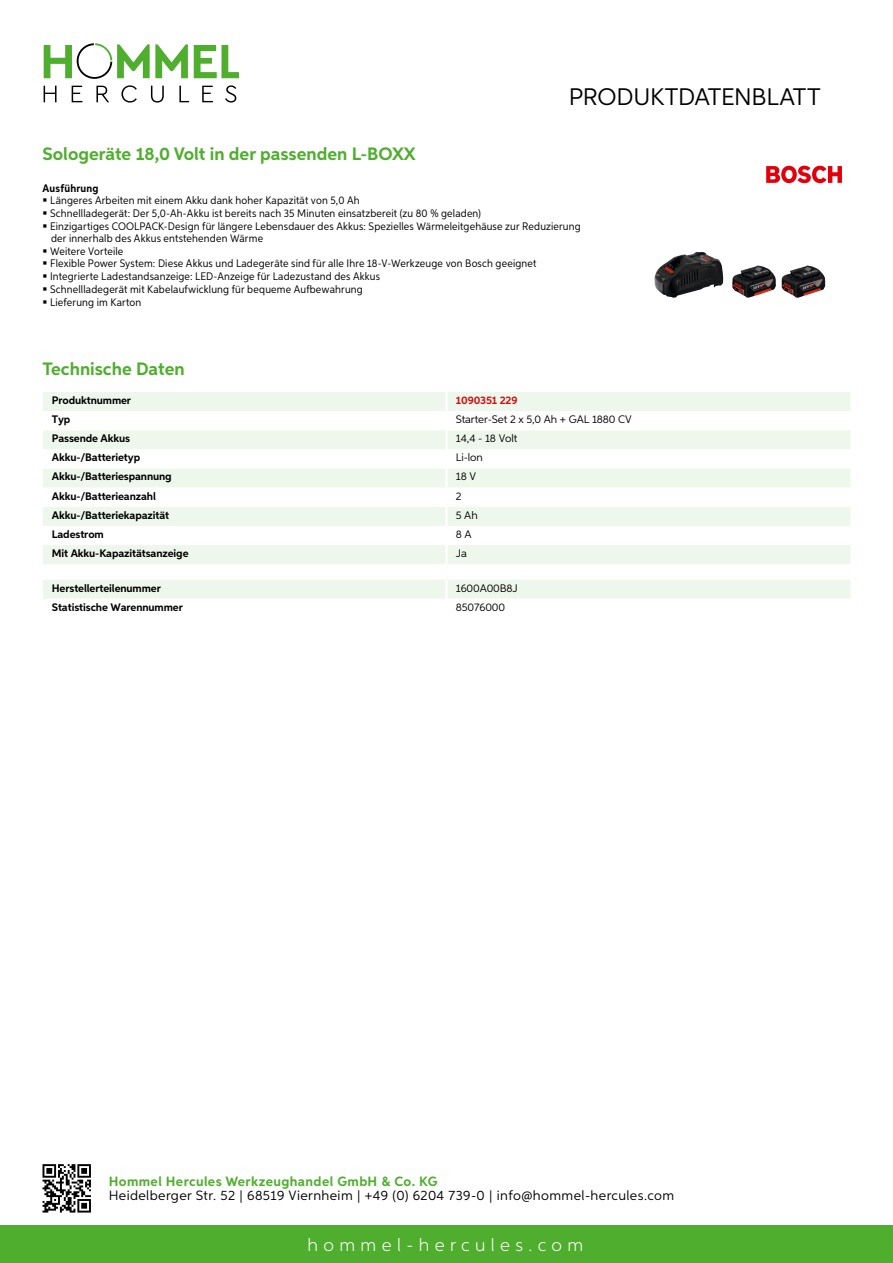
<style>
.page{position:relative;width:893px;height:1263px;background:#fff}
.page>*{position:absolute;margin:0;border:0;box-sizing:border-box;transform-origin:0 0}
.t1{font:24px "Aspira";letter-spacing:-.01em;color:#000}
.t2{font:700 18px "Aspira";color:#50ae2f}
.t3{font:300 18px "Aspira";letter-spacing:.3em;color:#fff}
.t4{font:13.5px "Aspira";letter-spacing:.03em;color:#000}
.t5{font:700 13.5px "Aspira";letter-spacing:.03em;color:#50ae2f}
.t6{font:10.95px/12.6px "Aspira Nar";letter-spacing:.015em;color:#000}
.t7{font:700 10.95px "Aspira";letter-spacing:-.01em;color:#000}
.t8{font:10.95px "Aspira";letter-spacing:-.01em;color:#000}
.t9{font:700 10.95px "Aspira";letter-spacing:-.01em;color:#cd1013}
.t10{font:700 10.95px "Aspira Nar";letter-spacing:.02em;color:#000}
</style>
<div class="page">
<div style="left:0;top:1226px;width:893px;height:37px;background:#50ae2f"></div>
<svg style="left:43px;top:1164px;width:48px;height:48px"></svg>
<svg style="left:194px;top:45px;width:45px;height:33px"></svg>
<svg style="left:44px;top:43px;width:144px;height:36px"></svg>
<svg style="left:44px;top:86px;width:13px;height:16px"></svg>
<svg style="left:72px;top:86px;width:10px;height:16px"></svg>
<svg style="left:96px;top:86px;width:13px;height:16px"></svg>
<svg style="left:121px;top:85px;width:16px;height:18px"></svg>
<svg style="left:151px;top:86px;width:13px;height:17px"></svg>
<svg style="left:179px;top:86px;width:10px;height:16px"></svg>
<svg style="left:202px;top:86px;width:11px;height:16px"></svg>
<svg style="left:225px;top:85px;width:11px;height:18px"></svg>
<div style="left:43px;top:392px;width:807px;height:172px;background:#eef7eb"></div>
<svg style="left:43px;top:411px;width:807px;height:134px"></svg>
<hr style="left:445px;top:392px;width:3px;height:19px;background:#fff">
<hr style="left:445px;top:411px;width:3px;height:19px;background:#fff">
<hr style="left:445px;top:430px;width:3px;height:19px;background:#fff">
<hr style="left:445px;top:449px;width:3px;height:19px;background:#fff">
<hr style="left:445px;top:468px;width:3px;height:20px;background:#fff">
<hr style="left:445px;top:488px;width:3px;height:19px;background:#fff">
<hr style="left:445px;top:507px;width:3px;height:19px;background:#fff">
<hr style="left:445px;top:526px;width:3px;height:19px;background:#fff">
<hr style="left:445px;top:545px;width:3px;height:19px;background:#fff">
<div style="left:43px;top:580px;width:807px;height:19px;background:#eef7eb"></div>
<img style="left:654px;top:252px;width:171px;height:46px">
<svg style="left:766px;top:166px;width:76px;height:17px"></svg>
<h1 class="t1" style="left:569px;top:82px;width:253px">Produktdatenblatt</h1>
<h2 class="t2" style="left:43px;top:142px;width:375px">Sologeräte 18,0 Volt in der passenden L-BOXX</h2>
<p class="t10" style="left:43px;top:181px;width:58px">Ausführung</p>
<p class="t6" style="left:50px;top:194px;width:532px">Längeres Arbeiten mit einem Akku dank hoher Kapazität von 5,0 Ah<br>Schnellladegerät: Der 5,0-Ah-Akku ist bereits nach 35 Minuten einsatzbereit (zu 80 % geladen)<br>Einzigartiges COOLPACK-Design für längere Lebensdauer des Akkus: Spezielles Wärmeleitgehäuse zur Reduzierung der innerhalb des Akkus entstehenden Wärme<br>Weitere Vorteile<br>Flexible Power System: Diese Akkus und Ladegeräte sind für alle Ihre 18-V-Werkzeuge von Bosch geeignet Integrierte Ladestandsanzeige: LED-Anzeige für Ladezustand des Akkus<br>Schnellladegerät mit Kabelaufwicklung für bequeme Aufbewahrung<br>Lieferung im Karton</p>
<h2 class="t2" style="left:43px;top:358px;width:144px">Technische Daten</h2>
<p class="t7" style="left:52px;top:393px;width:81px">Produktnummer</p>
<p class="t9" style="left:456px;top:393px;width:63px">1090351 229</p>
<p class="t7" style="left:52px;top:413px;width:20px">Typ</p>
<p class="t8" style="left:456px;top:413px;width:177px">Starter-Set 2 x 5,0 Ah + GAL 1880 CV</p>
<p class="t7" style="left:52px;top:432px;width:80px">Passende Akkus</p>
<p class="t8" style="left:456px;top:432px;width:63px">14,4 - 18 Volt</p>
<p class="t7" style="left:52px;top:451px;width:90px">Akku-/Batterietyp</p>
<p class="t8" style="left:456px;top:451px;width:28px">Li-lon</p>
<p class="t7" style="left:52px;top:470px;width:121px">Akku-/Batteriespannung</p>
<p class="t8" style="left:456px;top:470px;width:22px">18 V</p>
<p class="t7" style="left:52px;top:489px;width:106px">Akku-/Batterieanzahl</p>
<p class="t8" style="left:456px;top:489px;width:7px">2</p>
<p class="t7" style="left:52px;top:508px;width:119px">Akku-/Batteriekapazität</p>
<p class="t8" style="left:456px;top:508px;width:23px">5 Ah</p>
<p class="t7" style="left:52px;top:527px;width:53px">Ladestrom</p>
<p class="t8" style="left:456px;top:527px;width:17px">8 A</p>
<p class="t7" style="left:52px;top:546px;width:138px">Mit Akku-Kapazitätsanzeige</p>
<p class="t8" style="left:456px;top:546px;width:13px">Ja</p>
<p class="t7" style="left:52px;top:581px;width:111px">Herstellerteilenummer</p>
<p class="t8" style="left:456px;top:581px;width:64px">1600A00B8J</p>
<p class="t7" style="left:52px;top:600px;width:132px">Statistische Warennummer</p>
<p class="t8" style="left:456px;top:600px;width:51px">85076000</p>
<p class="t5" style="left:109px;top:1172px;width:330px">Hommel Hercules Werkzeughandel GmbH &amp; Co. KG</p>
<p class="t4" style="left:109px;top:1187px;width:567px">Heidelberger Str. 52 | 68519 Viernheim | +49 (0) 6204 739-0 | info@hommel-hercules.com</p>
<h2 class="t3" style="left:307px;top:1234px;width:277px">hommel-hercules.com</h2>
</div>
